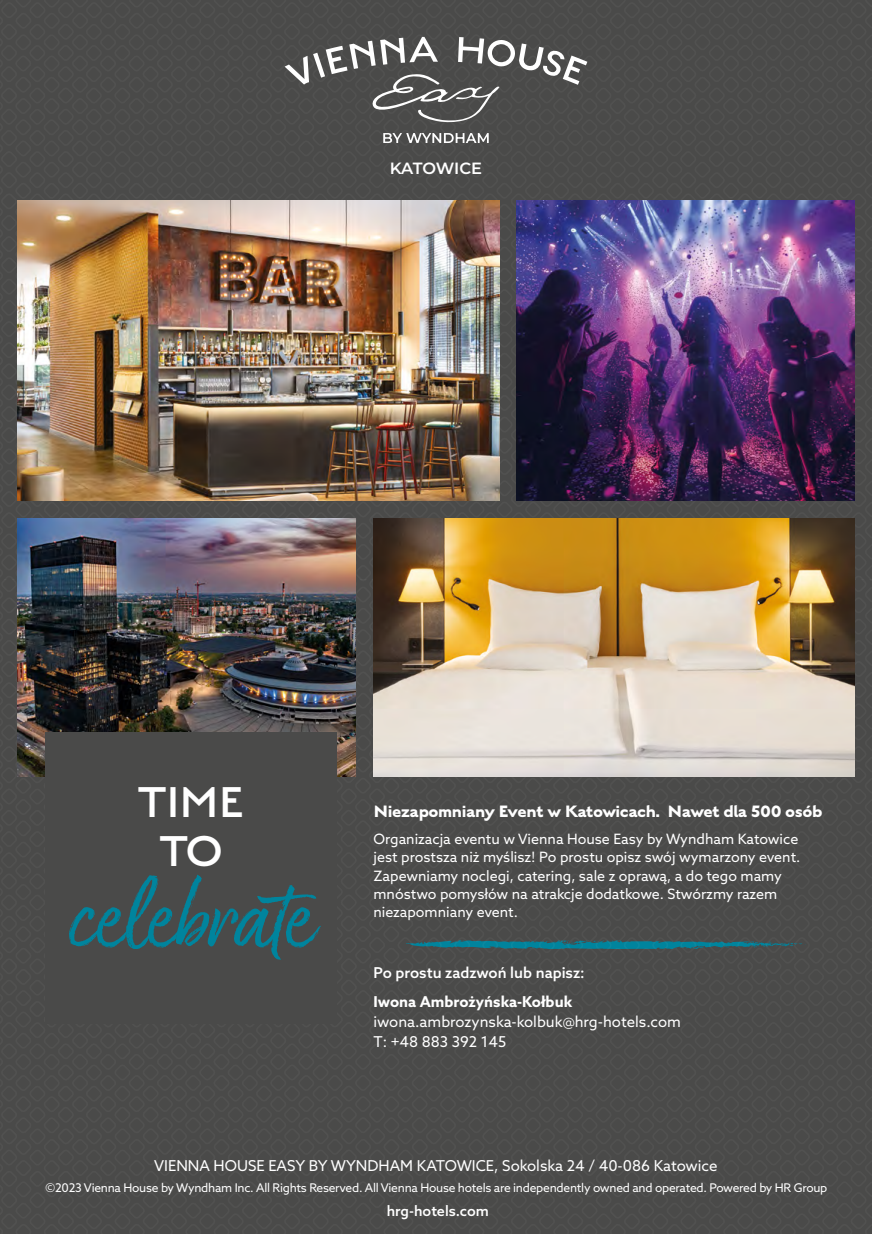
<style>
.page{position:relative;width:872px;height:1234px;background:#fff}
.page>*{position:absolute;margin:0;border:0;box-sizing:border-box;transform-origin:0 0}
.t1{font:105.15px "Good Karma";letter-spacing:-.03em;color:#00849d}
.t2{font:300 48.15px/49.5px "English Grotesque";letter-spacing:-.03em;color:#fff;text-align:center}
.t3{font:700 18.45px "English Grotesque";letter-spacing:-.025em;color:#fff}
.t4{font:100 16.2px "Montserrat";letter-spacing:-.015em;color:#fff}
.t5{font:15px/20px "Azo Sans";color:#fff}
.t6{font:500 15px "Azo Sans";color:#fff}
.t7{font:700 15px "Azo Sans";color:#fff}
.t8{font:14.25px/18.5px "Azo Sans";color:#fff}
.t9{font:500 14.25px "Azo Sans";color:#fff}
.t10{font:12px "Azo Sans";letter-spacing:-.02em;color:#fff}
</style>
<div class="page">
<img style="left:0;top:0;width:872px;height:1234px">
<p class="t4" style="left:390px;top:157px;width:94px">KATOWICE</p>
<h2 class="t2" style="left:137px;top:775px;width:109px">TIME<br>TO</h2>
<h1 class="t1" style="left:67px;top:856px;width:250px">celebrate</h1>
<p class="t3" style="left:373px;top:799px;width:450px">Niezapomniany Event w Katowicach. Nawet dla 500 osób</p>
<p class="t8" style="left:373px;top:829px;width:428px">Organizacja eventu w Vienna House Easy by Wyndham Katowice jest prostsza niż myślisz! Po prostu opisz swój wymarzony event.<br>Zapewniamy noclegi, catering, sale z oprawą, a do tego mamy mnóstwo pomysłów na atrakcje dodatkowe. Stwórzmy razem niezapomniany event.</p>
<p class="t6" style="left:373px;top:962px;width:213px">Po prostu zadzwoń lub napisz:</p>
<p class="t7" style="left:373px;top:991px;width:200px">Iwona Ambrożyńska-Kołbuk</p>
<p class="t5" style="left:373px;top:1011px;width:309px">iwona.ambrozynska-kolbuk@hrg-hotels.com<br>T: +48 883 392 145</p>
<p class="t5" style="left:154px;top:1154px;width:565px">VIENNA HOUSE EASY BY WYNDHAM KATOWICE, Sokolska 24 / 40-086 Katowice</p>
<p class="t10" style="left:46px;top:1179px;width:783px">©2023 Vienna House by Wyndham Inc. All Rights Reserved. All Vienna House hotels are independently owned and operated. Powered by HR Group</p>
<p class="t9" style="left:387px;top:1201px;width:104px">hrg-hotels.com</p>
</div>
